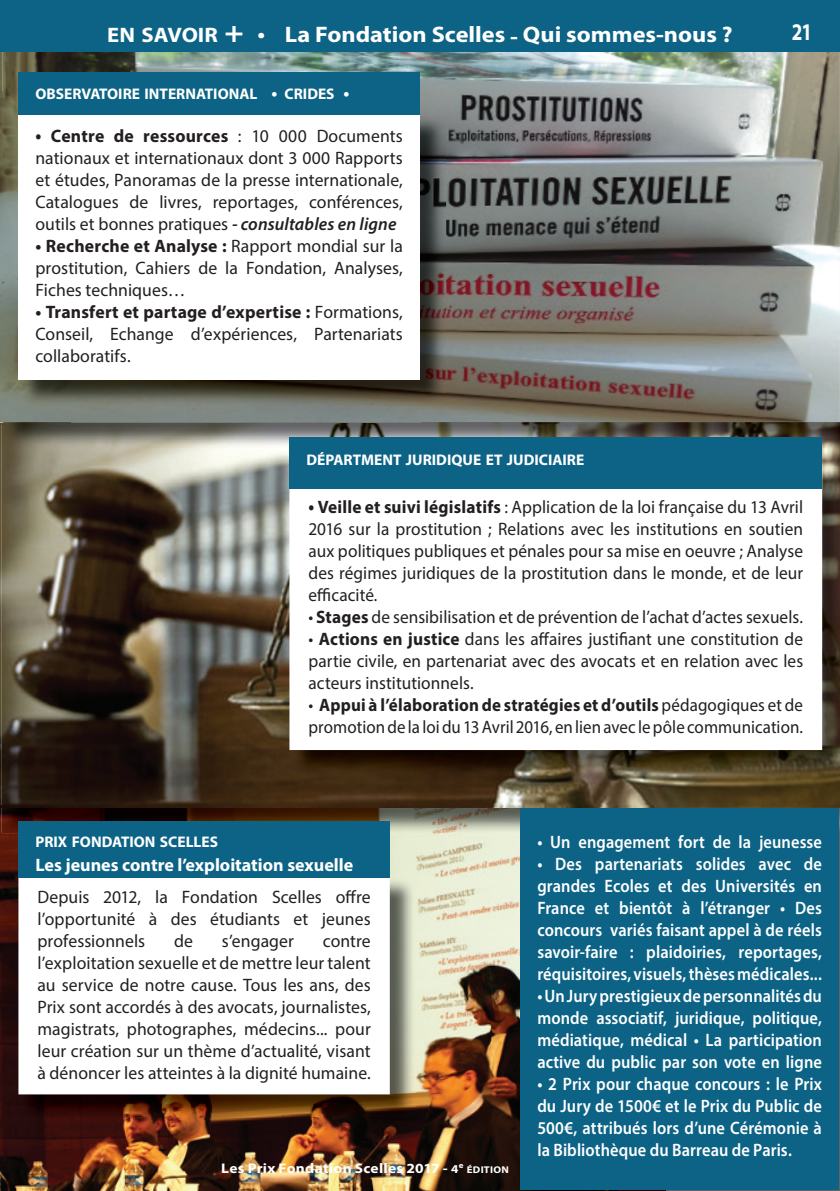
<style>
.page{position:relative;width:840px;height:1191px;background:#fff}
.page>*{position:absolute;margin:0;border:0;box-sizing:border-box;transform-origin:0 0}
.t1{font:700 24px "Myriad Pro";color:#fff;scale:.8 1}
.t2{font:700 22.4px "Myriad Pro";color:#fff;scale:1.08 1}
.t3{font:18px/22px "Myriad Pro";letter-spacing:.005em;color:#231f20;text-align:justify}
.t4{font:18px/22px "Myriad Pro";letter-spacing:.005em;color:#231f20;text-align:justify;scale:.96 1}
.t5{font:600 18px/22px "Myriad Pro";letter-spacing:.005em;color:#fff;text-align:justify;scale:.91 1}
.t6{font:700 18px "Myriad Pro";color:#fff}
.t7{font:700 15.4px "Myriad Pro";color:#fff}
.t8{font:700 14px "Myriad Pro";letter-spacing:.02em;color:#fff;scale:1.1 1}
.t9{font:700 9.8px "Myriad Pro";letter-spacing:.025em;color:#fff;scale:1.1 1}
.s1{font-size:21px}
.s2{font-size:30px}
.s3{font-style:inherit}
.s4{font-size:18px}
.s5{font-weight:700;font-size:19.8px}
.s6{font-weight:700}
.s7{font-weight:600;font-style:italic}
.s8{font-size:12px}
</style>
<div class="page">
<img style="left:0;top:808px;width:522px;height:383px">
<img style="left:665px;top:808px;width:174px;height:25px">
<img style="left:2px;top:805px;width:663px;height:28px">
<img style="left:0;top:92px;width:3px;height:713px">
<img style="left:2px;top:425px;width:348px;height:380px">
<img style="left:821px;top:447px;width:18px;height:19px">
<img style="left:350px;top:775px;width:489px;height:33px">
<img style="left:3px;top:422px;width:836px;height:25px">
<img style="left:3px;top:51px;width:836px;height:97px">
<img style="left:3px;top:148px;width:69px;height:274px">
<img style="left:421px;top:148px;width:418px;height:274px">
<div style="left:72px;top:405px;width:349px;height:17px;background:#7e8682"></div>
<img style="left:21px;top:116px;width:424px;height:289px">
<div style="left:18px;top:113px;width:401px;height:267px;background:#fff"></div>
<div style="left:18px;top:72px;width:401px;height:42px;background:#0d6385"></div>
<img style="left:292px;top:466px;width:547px;height:309px">
<div style="left:290px;top:464px;width:530px;height:285px;background:#fff"></div>
<img style="left:21px;top:879px;width:394px;height:240px">
<div style="left:19px;top:877px;width:369px;height:216px;background:#fff"></div>
<div style="left:0;top:0;width:839px;height:51px;background:#0d6385"></div>
<div style="left:289px;top:437px;width:532px;height:51px;background:#0d6385"></div>
<div style="left:520px;top:809px;width:318px;height:381px;background:#0d6385"></div>
<div style="left:18px;top:821px;width:371px;height:57px;background:#0d6385"></div>
<p class="t2" style="left:107px;top:20px;width:580px"><span class="s1">EN SAVOIR</span> <span class="s2">+ </span><sup>.</sup> La Fondation Scelles <span class="s3">-</span> Qui sommes-nous ?</p>
<p class="t7" style="left:35px;top:84px;width:315px">OBSERVATOIRE INTERNATIONAL <span class="s4">•</span> CRIDES <span class="s4">•</span></p>
<p class="t3" style="left:35px;top:125px;width:369px"><span class="s5">•</span> <span class="s6">Centre de ressources</span> : 10 000 Documents nationaux et internationaux dont 3 000 Rapports et études, Panoramas de la presse internationale, Catalogues de livres, reportages, conférences, outils et bonnes pratiques <span class="s7">- consultables en ligne</span></p>
<p class="t3" style="left:35px;top:235px;width:369px"><span class="s6">• Recherche et Analyse :</span> Rapport mondial sur la prostitution, Cahiers de la Fondation, Analyses, Fiches techniques…</p>
<p class="t3" style="left:35px;top:301px;width:369px"><span class="s6">• Transfert et partage d’expertise :</span> Formations, Conseil, Echange d’expériences, Partenariats collaboratifs.</p>
<p class="t7" style="left:306px;top:449px;width:279px">DÉPARTMENT JURIDIQUE ET JUDICIAIRE</p>
<h1 class="t1" style="left:791px;top:16px;width:27px">21</h1>
<p class="t4" style="left:308px;top:495px;width:516px"><span class="s5">•</span> <span class="s6">Veille et suivi législatifs</span> : Application de la loi française du 13 Avril 2016 sur la prostitution ; Relations avec les institutions en soutien aux politiques publiques et pénales pour sa mise en oeuvre ; Analyse des régimes juridiques de la prostitution dans le monde, et de leur efficacité.</p>
<p class="t4" style="left:308px;top:605px;width:516px">• <span class="s6">Stages</span> de sensibilisation et de prévention de l’achat d’actes sexuels.</p>
<p class="t4" style="left:308px;top:627px;width:516px">• <span class="s6">Actions en justice</span> dans les affaires justifiant une constitution de partie civile, en partenariat avec des avocats et en relation avec les acteurs institutionnels.</p>
<p class="t4" style="left:308px;top:693px;width:516px">• <span class="s6">Appui à l’élaboration de stratégies et d’outils</span> pédagogiques et de promotion de la loi du 13 Avril 2016, en lien avec le pôle communication.</p>
<p class="t7" style="left:35px;top:831px;width:184px">PRIX FONDATION SCELLES</p>
<p class="t6" style="left:35px;top:853px;width:319px">Les jeunes contre l’exploitation sexuelle</p>
<p class="t3" style="left:37px;top:885px;width:334px">Depuis 2012, la Fondation Scelles offre l’opportunité à des étudiants et jeunes professionnels</p>
<p class="t3" style="left:174px;top:929px;width:20px">de</p>
<p class="t3" style="left:222px;top:929px;width:73px">s’engager</p>
<p class="t3" style="left:37px;top:929px;width:334px;text-indent:285px">contre l’exploitation sexuelle et de mettre leur talent au service de notre cause. Tous les ans, des Prix sont accordés à des avocats, journalistes, magistrats, photographes, médecins... pour leur création sur un thème d’actualité, visant à dénoncer les atteintes à la dignité humaine.</p>
<p class="t8" style="left:221px;top:1159px;width:222px">Les Prix Fondation Scelles 2017 - <span class="s8">4</span><sup>e</sup></p>
<p class="t9" style="left:466px;top:1163px;width:40px">ÉDITION</p>
<p class="t5" style="left:537px;top:831px;width:314px">• Un engagement fort de la jeunesse</p>
<p class="t5" style="left:537px;top:853px;width:314px">• Des partenariats solides avec de grandes Ecoles et des Universités en France et bientôt à l’étranger • Des concours variés faisant appel à de réels savoir-faire : plaidoiries, reportages, réquisitoires, visuels, thèses médicales...</p>
<p class="t5" style="left:537px;top:985px;width:314px">• Un Jury prestigieux de personnalités du monde associatif, juridique, politique, médiatique, médical • La participation active du public par son vote en ligne</p>
<p class="t5" style="left:537px;top:1072px;width:314px">• 2 Prix pour chaque concours : le Prix du Jury de 1500€ et le Prix du Public de 500€, attribués lors d’une Cérémonie à la Bibliothèque du Barreau de Paris.</p>
</div>
